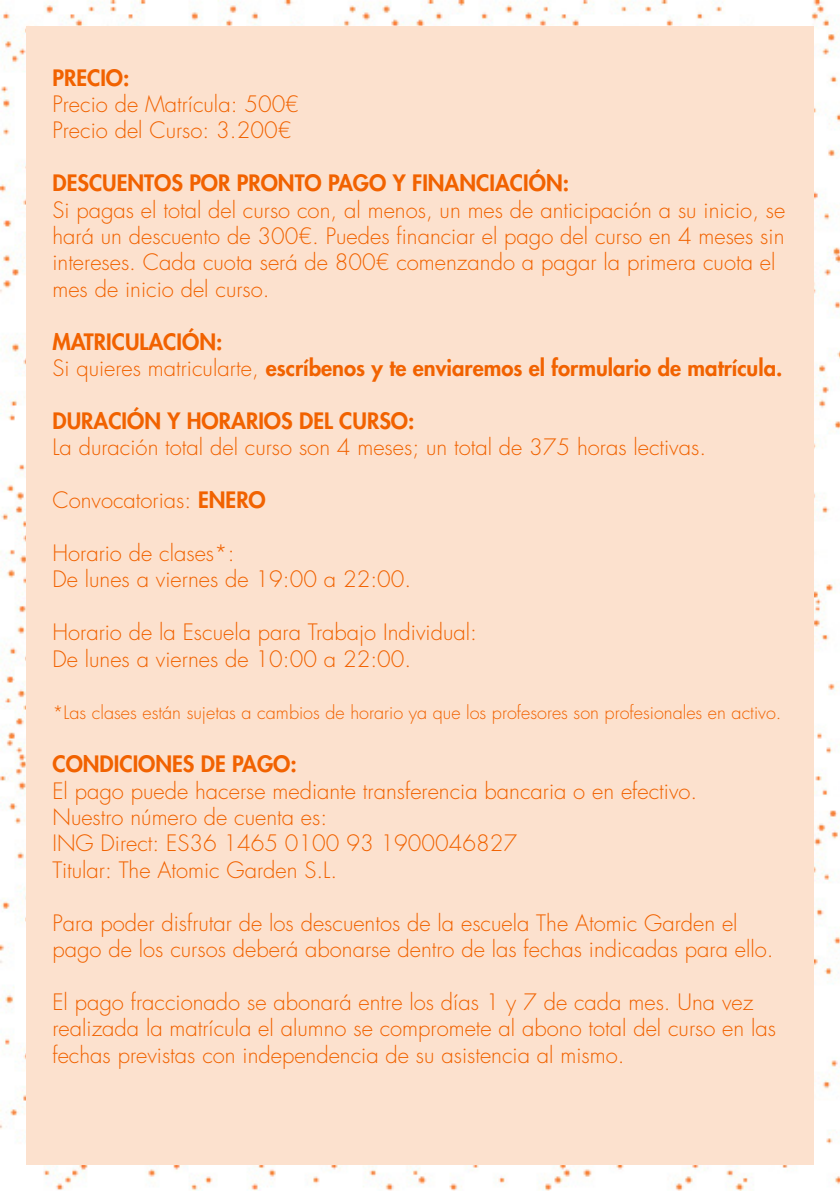
<style>
.page{position:relative;width:840px;height:1191px;background:#fff}
.page>*{position:absolute;margin:0;border:0;box-sizing:border-box;transform-origin:0 0}
.t1{font:300 22px/26.4px "Futura Std";color:#f16200}
.t2{font:800 22px "Futura Std";color:#f16200}
.t3{font:300 18px "Futura Std";color:#f16200}
.s1{font-weight:300}
.s2{font-weight:800}
</style>
<div class="page">
<img style="left:0;top:0;width:839px;height:1191px">
<div style="left:26px;top:26px;width:787px;height:1138px;background:#fce1ce"></div>
<p class="t2" style="left:52px;top:63px;width:78px">PRECIO:</p>
<p class="t1" style="left:52px;top:91px;width:248px">Precio de Matrícula: 500€</p>
<p class="t1" style="left:52px;top:118px;width:240px">Precio del Curso: 3.200€</p>
<p class="t2" style="left:52px;top:169px;width:518px">DESCUENTOS POR PRONTO PAGO Y FINANCIACIÓN:</p>
<p class="t1" style="left:52px;top:197px;width:734px">Si pagas el total del curso con, al menos, un mes de anticipación a su inicio, se hará un descuento de 300€. Puedes financiar el pago del curso en 4 meses sin intereses. Cada cuota será de 800€ comenzando a pagar la primera cuota el mes de inicio del curso.</p>
<p class="t2" style="left:52px;top:327px;width:171px">MATRICULACIÓN:</p>
<p class="t2" style="left:52px;top:354px;width:731px"><span class="s1">Si quieres matricularte,</span> escríbenos y te enviaremos el formulario de matrícula.</p>
<p class="t2" style="left:52px;top:407px;width:363px">DURACIÓN Y HORARIOS DEL CURSO:</p>
<p class="t1" style="left:52px;top:435px;width:655px">La duración total del curso son 4 meses; un total de 375 horas lectivas.</p>
<p class="t1" style="left:52px;top:487px;width:215px">Convocatorias: <span class="s2">ENERO</span></p>
<p class="t1" style="left:52px;top:540px;width:184px">Horario de clases*:</p>
<p class="t1" style="left:52px;top:567px;width:360px">De lunes a viernes de 19:00 a 22:00.</p>
<p class="t1" style="left:52px;top:619px;width:426px">Horario de la Escuela para Trabajo Individual:</p>
<p class="t1" style="left:52px;top:646px;width:360px">De lunes a viernes de 10:00 a 22:00.</p>
<p class="t3" style="left:52px;top:702px;width:730px">*Las clases están sujetas a cambios de horario ya que los profesores son profesionales en activo.</p>
<p class="t2" style="left:52px;top:750px;width:246px">CONDICIONES DE PAGO:</p>
<p class="t1" style="left:52px;top:778px;width:646px">El pago puede hacerse mediante transferencia bancaria o en efectivo.</p>
<p class="t1" style="left:52px;top:804px;width:276px">Nuestro número de cuenta es:</p>
<p class="t1" style="left:52px;top:831px;width:466px">ING Direct: ES36 1465 0100 93 1900046827</p>
<p class="t1" style="left:52px;top:857px;width:286px">Titular: The Atomic Garden S.L.</p>
<p class="t1" style="left:52px;top:910px;width:722px">Para poder disfrutar de los descuentos de la escuela The Atomic Garden el pago de los cursos deberá abonarse dentro de las fechas indicadas para ello.</p>
<p class="t1" style="left:52px;top:989px;width:724px">El pago fraccionado se abonará entre los días 1 y 7 de cada mes. Una vez realizada la matrícula el alumno se compromete al abono total del curso en las fechas previstas con independencia de su asistencia al mismo.</p>
</div>
